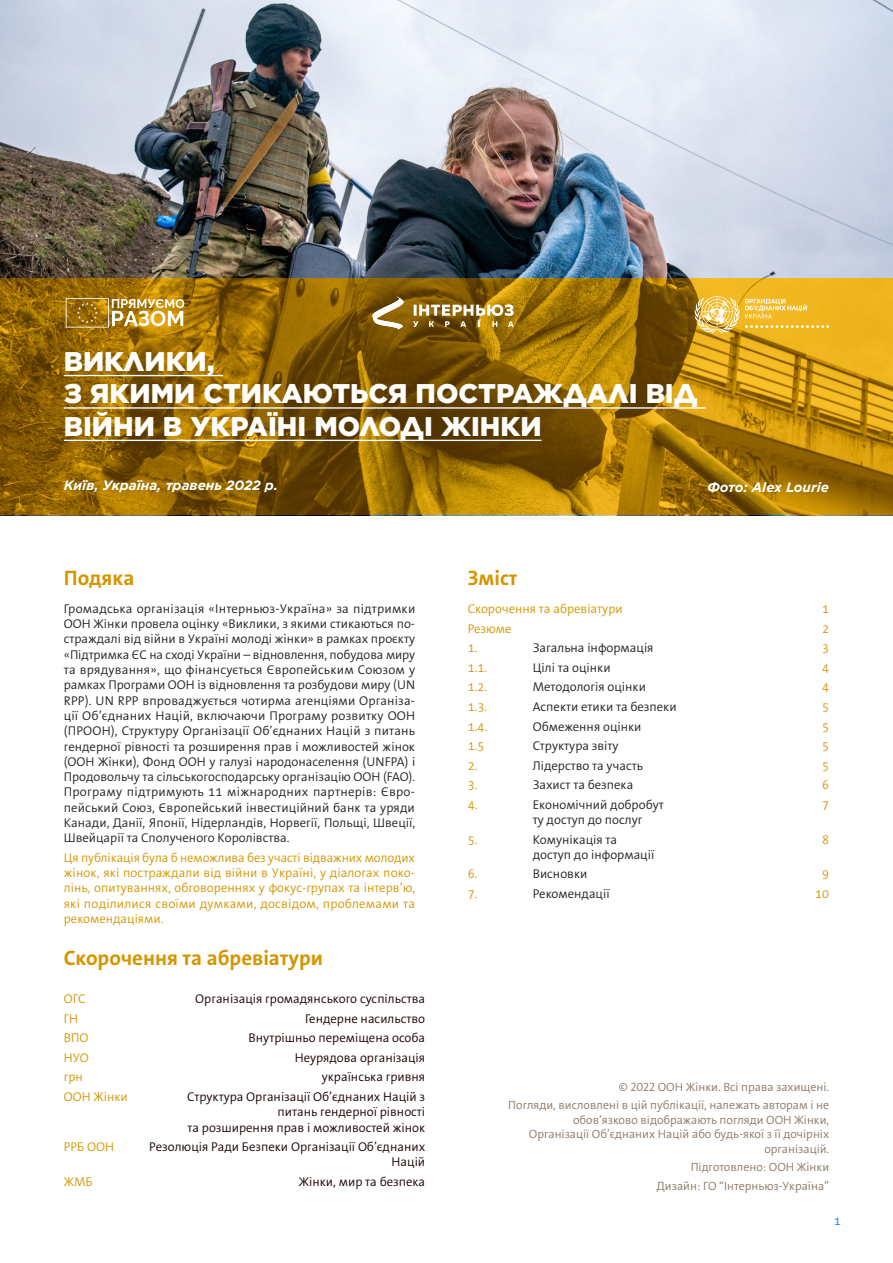
<style>
.page{position:relative;width:893px;height:1263px;background:#fff}
.page>*{position:absolute;margin:0;border:0;box-sizing:border-box;transform-origin:0 0}
.t1{font:900 27px/32.4px "Gotham";color:#fff}
.Оглавление_осн{font:700 21px "The Sans";color:#d49600}
.Оглаввление_центр{font:700 21px "The Sans";color:#d49600}
.t2{font:italic 700 13.5px "Gotham Pro";color:#fff}
.t3{font:300 12.75px/15.3px "The Sans";color:#231f20;text-align:justify}
.t4{font:300 12.75px/15.3px "The Sans";color:#d49600;text-align:justify}
.t5{font:300 12.75px/15.3px "The Sans";color:#1a0000;text-align:right}
.Paragraph_Style_2{font:300 12px/14.4px "The Sans";color:#8a7966;text-align:right}
.t6{font:12px "The Sans";color:#069ddc}
</style>
<div class="page">
<img style="left:0;top:0;width:893px;height:279px">
<svg style="left:0;top:279px;width:893px;height:236px;background:#976b05"></svg>
<hr style="left:64px;top:375px;width:159px;height:1px;background:#fff">
<hr style="left:64px;top:407px;width:642px;height:2px;background:#fff">
<hr style="left:64px;top:440px;width:477px;height:1px;background:#fff">
<svg style="left:372px;top:296px;width:33px;height:34px"></svg>
<svg style="left:413px;top:304px;width:101px;height:23px"></svg>
<svg style="left:66px;top:298px;width:118px;height:30px;background:#c49e47"></svg>
<svg style="left:694px;top:296px;width:135px;height:38px;background:#edbf48"></svg>
<p class="t1" style="left:64px;top:345px;width:635px">ВИКЛИКИ,<br>З ЯКИМИ СТИКАЮТЬСЯ ПОСТРАЖДАЛІ ВІД<br>ВІЙНИ В УКРАЇНІ МОЛОДІ ЖІНКИ</p>
<p class="t2" style="left:64px;top:477px;width:216px">Київ, Україна, травень 2022 р.</p>
<p class="t2" style="left:707px;top:479px;width:123px">Фото: Alex Lourie</p>
<p class="Оглаввление_центр" style="left:64px;top:564px;width:72px">Подяка</p>
<p class="t3" style="left:64px;top:601px;width:353px">Громадська організація «Інтерньюз-Україна» за підтримки ООН Жінки провела оцінку «Виклики, з якими стикаються по&shy;страждалі від війни в Україні молоді жінки» в рамках проєкту «Підтримка ЄС на сході України – відновлення, побудова миру та врядування», що фінансується Європейським Союзом у рамках Програми ООН із відновлення та розбудови миру (UN RPP). UN RPP впроваджується чотирма агенціями Організа&shy;ції Об’єднаних Націй, включаючи Програму розвитку ООН (ПРООН), Структуру Організації Об’єднаних Націй з питань гендерної рівності та розширення прав і можливостей жінок (ООН Жінки), Фонд ООН у галузі народонаселення (UNFPA) і Продовольчу та сільськогосподарську організацію ООН (FAO).<br>Програму підтримують 11 міжнародних партнерів: Євро&shy;пейський Союз, Європейський інвестиційний банк та уряди Канади, Данії, Японії, Нідерландів, Норвегії, Польщі, Швеції, Швейцарії та Сполученого Королівства.</p>
<p class="t4" style="left:64px;top:850px;width:353px">Ця публікація була б неможлива без участі відважних молодих жінок, які постраждали від війни в Україні, у діалогах поко&shy;лінь, опитуваннях, обговореннях у фокус-групах та інтерв’ю, які поділилися своїми думками, досвідом, проблемами та рекомендаціями.</p>
<p class="Оглавление_осн" style="left:64px;top:944px;width:261px">Скорочення та абревіатури</p>
<p class="t4" style="left:64px;top:991px;width:23px">ОГС</p>
<p class="t5" style="left:195px;top:991px;width:231px">Організація громадянського суспільства</p>
<p class="t4" style="left:64px;top:1011px;width:16px">ГН</p>
<p class="t5" style="left:305px;top:1011px;width:122px">Гендерне насильство</p>
<p class="t4" style="left:64px;top:1030px;width:26px">ВПО</p>
<p class="t5" style="left:249px;top:1030px;width:178px">Внутрішньо переміщена особа</p>
<p class="t4" style="left:64px;top:1050px;width:27px">НУО</p>
<p class="t5" style="left:295px;top:1050px;width:132px">Неурядова організація</p>
<p class="t4" style="left:64px;top:1069px;width:21px">грн</p>
<p class="t5" style="left:322px;top:1069px;width:105px">українська гривня</p>
<p class="t4" style="left:64px;top:1089px;width:66px">ООН Жінки</p>
<p class="t5" style="left:187px;top:1089px;width:239px">Структура Організації Об’єднаних Націй з питань гендерної рівності<br>та розширення прав і можливостей жінок</p>
<p class="t4" style="left:64px;top:1139px;width:52px">РРБ ООН</p>
<p class="t5" style="left:149px;top:1139px;width:277px">Резолюція Ради Безпеки Організації Об’єднаних<br>Націй</p>
<p class="t4" style="left:64px;top:1174px;width:30px">ЖМБ</p>
<p class="t5" style="left:299px;top:1174px;width:128px">Жінки, мир та безпека</p>
<p class="Оглавление_осн" style="left:468px;top:564px;width:51px">Зміст</p>
<p class="t4" style="left:468px;top:601px;width:157px">Скорочення та абревіатури</p>
<p class="t4" style="left:822px;top:601px;width:9px">1</p>
<p class="t4" style="left:468px;top:621px;width:45px">Резюме</p>
<p class="t4" style="left:822px;top:621px;width:9px">2</p>
<p class="t4" style="left:468px;top:640px;width:11px">1.</p>
<p class="t3" style="left:533px;top:640px;width:122px">Загальна інформація</p>
<p class="t4" style="left:822px;top:640px;width:9px">3</p>
<p class="t4" style="left:468px;top:660px;width:21px">1.1.</p>
<p class="t3" style="left:533px;top:660px;width:79px">Цілі та оцінки</p>
<p class="t4" style="left:822px;top:660px;width:9px">4</p>
<p class="t4" style="left:468px;top:679px;width:21px">1.2.</p>
<p class="t3" style="left:533px;top:679px;width:115px">Методологія оцінки</p>
<p class="t4" style="left:822px;top:679px;width:9px">4</p>
<p class="t4" style="left:468px;top:699px;width:21px">1.3.</p>
<p class="t3" style="left:533px;top:699px;width:145px">Аспекти етики та безпеки</p>
<p class="t4" style="left:822px;top:699px;width:9px">5</p>
<p class="t4" style="left:468px;top:719px;width:21px">1.4.</p>
<p class="t3" style="left:533px;top:719px;width:110px">Обмеження оцінки</p>
<p class="t4" style="left:822px;top:719px;width:9px">5</p>
<p class="t4" style="left:468px;top:738px;width:18px">1.5</p>
<p class="t3" style="left:533px;top:738px;width:87px">Структура звіту</p>
<p class="t4" style="left:822px;top:738px;width:9px">5</p>
<p class="t4" style="left:468px;top:758px;width:11px">2.</p>
<p class="t3" style="left:533px;top:758px;width:112px">Лідерство та участь</p>
<p class="t4" style="left:822px;top:758px;width:9px">5</p>
<p class="t4" style="left:468px;top:777px;width:11px">3.</p>
<p class="t3" style="left:533px;top:777px;width:102px">Захист та безпека</p>
<p class="t4" style="left:822px;top:777px;width:9px">6</p>
<p class="t4" style="left:468px;top:797px;width:11px">4.</p>
<p class="t3" style="left:533px;top:797px;width:133px">Економічний добробут</p>
<p class="t4" style="left:822px;top:797px;width:9px">7</p>
<p class="t3" style="left:533px;top:812px;width:111px">ту доступ до послуг</p>
<p class="t4" style="left:468px;top:832px;width:11px">5.</p>
<p class="t3" style="left:533px;top:832px;width:86px">Комунікація та</p>
<p class="t4" style="left:822px;top:832px;width:9px">8</p>
<p class="t3" style="left:533px;top:847px;width:123px">доступ до інформації</p>
<p class="t4" style="left:468px;top:866px;width:11px">6.</p>
<p class="t3" style="left:533px;top:866px;width:56px">Висновки</p>
<p class="t4" style="left:822px;top:866px;width:9px">9</p>
<p class="t4" style="left:468px;top:886px;width:11px">7.</p>
<p class="t3" style="left:533px;top:886px;width:78px">Рекомендації</p>
<p class="t4" style="left:815px;top:886px;width:16px">10</p>
<p class="Paragraph_Style_2" style="left:619px;top:1079px;width:212px">© 2022 ООН Жінки. Всі права захищені.</p>
<p class="Paragraph_Style_2" style="left:508px;top:1098px;width:322px">Погляди, висловлені в цій публікації, належать авторам і не обов’язково відображають погляди ООН Жінки,<br>Організації Об’єднаних Націй або будь-якої з її дочірніх організацій.</p>
<p class="Paragraph_Style_2" style="left:691px;top:1160px;width:140px">Підготовлено: ООН Жінки</p>
<p class="Paragraph_Style_2" style="left:657px;top:1179px;width:174px">Дизайн: ГО “Інтерньюз-Україна”</p>
<p class="t6" style="left:834px;top:1213px;width:8px">1</p>
</div>
